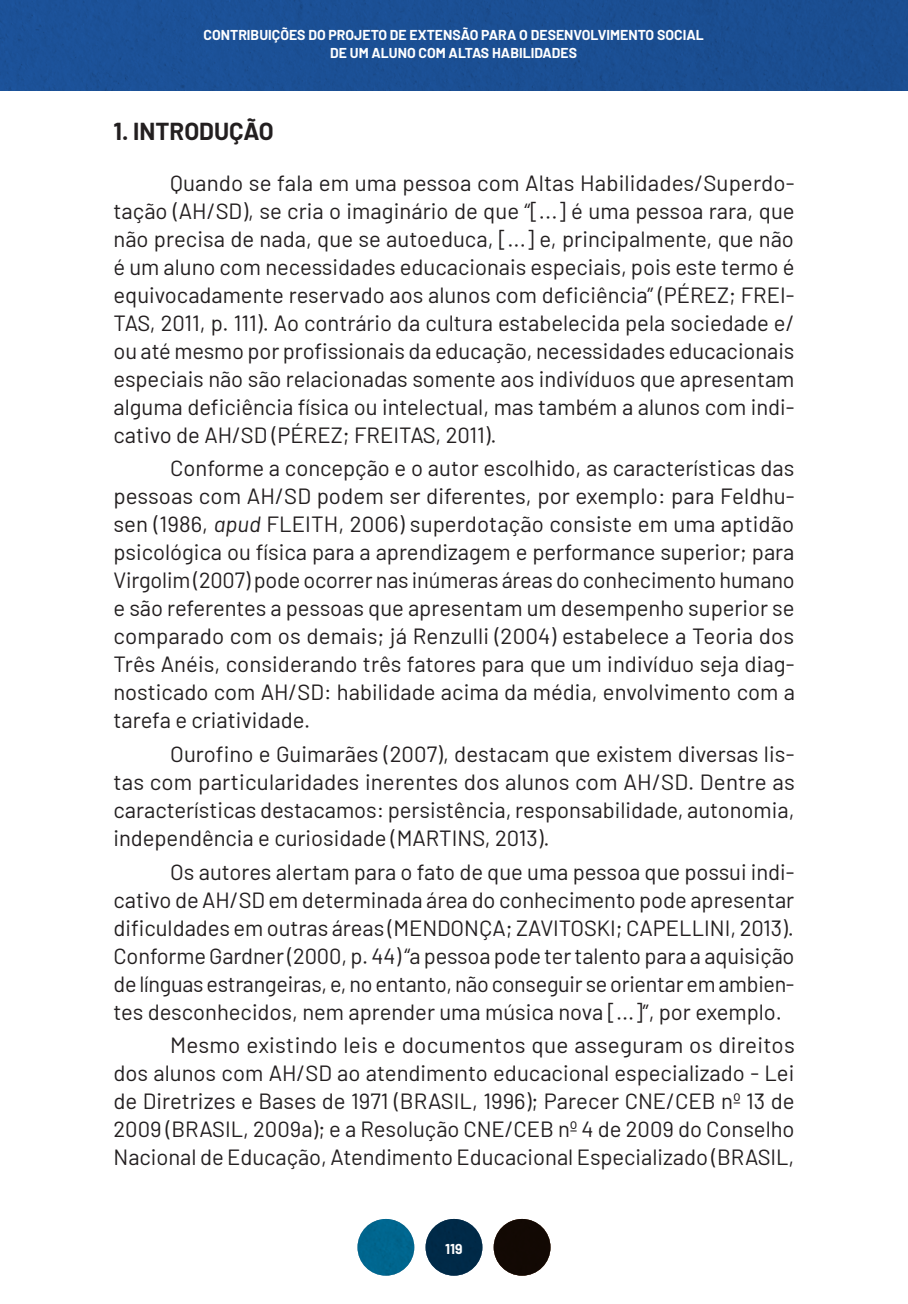
<style>
.page{position:relative;width:908px;height:1304px;background:#fff}
.page>*{position:absolute;margin:0;border:0;box-sizing:border-box;transform-origin:0 0}
.subtitulo{font:700 24px "Barlow";color:#231f20}
.textocorrido{font:22px/28px "Barlow";color:#231f20;text-align:justify}
.t1{font:700 14px/18px "Barlow";color:#fff;text-align:center}
.s1{font-style:italic}
</style>
<div class="page">
<div style="left:0;top:0;width:907px;height:91px;background:#1b4f94"></div>
<div style="left:493px;top:1219px;width:57px;height:57px;background:#120904;border-radius:50%"></div>
<div style="left:425px;top:1219px;width:57px;height:57px;background:#002a47;border-radius:50%"></div>
<div style="left:357px;top:1219px;width:57px;height:57px;background:#00668e;border-radius:50%"></div>
<p class="t1" style="left:203px;top:25px;width:501px">CONTRIBUIÇÕES DO PROJETO DE EXTENSÃO PARA O DESENVOLVIMENTO SOCIAL<br>DE UM ALUNO COM ALTAS HABILIDADES</p>
<p class="subtitulo" style="left:113px;top:114px;width:162px">1. INTRODUÇÃO</p>
<p class="textocorrido" style="left:113px;top:167px;width:682px;text-indent:57px">Quando se fala em uma pessoa com Altas Habilidades/Superdo&shy;tação (AH/SD), se cria o imaginário de que “[...] é uma pessoa rara, que não precisa de nada, que se autoeduca, [...] e, principalmente, que não é um aluno com necessidades educacionais especiais, pois este termo é equivocadamente reservado aos alunos com deficiência” (PÉREZ; FREI-TAS, 2011, p. 111). Ao contrário da cultura estabelecida pela sociedade e/ ou até mesmo por profissionais da educação, necessidades educacionais especiais não são relacionadas somente aos indivíduos que apresentam alguma deficiência física ou intelectual, mas também a alunos com indi&shy;cativo de AH/SD (PÉREZ; FREITAS, 2011).</p>
<p class="textocorrido" style="left:113px;top:453px;width:682px;text-indent:57px">Conforme a concepção e o autor escolhido, as características das pessoas com AH/SD podem ser diferentes, por exemplo: para Feldhu&shy;sen (1986, <span class="s1">apud</span> FLEITH, 2006) superdotação consiste em uma aptidão psicológica ou física para a aprendizagem e performance superior; para Virgolim (2007) pode ocorrer nas inúmeras áreas do conhecimento humano e são referentes a pessoas que apresentam um desempenho superior se comparado com os demais; já Renzulli (2004) estabelece a Teoria dos Três Anéis, considerando três fatores para que um indivíduo seja diag&shy;nosticado com AH/SD: habilidade acima da média, envolvimento com a tarefa e criatividade.</p>
<p class="textocorrido" style="left:113px;top:738px;width:682px;text-indent:57px">Ourofino e Guimarães (2007), destacam que existem diversas lis&shy;tas com particularidades inerentes dos alunos com AH/SD. Dentre as características destacamos: persistência, responsabilidade, autonomia, independência e curiosidade (MARTINS, 2013).</p>
<p class="textocorrido" style="left:113px;top:856px;width:682px;text-indent:57px">Os autores alertam para o fato de que uma pessoa que possui indi&shy;cativo de AH/SD em determinada área do conhecimento pode apresentar dificuldades em outras áreas (MENDONÇA; ZAVITOSKI; CAPELLINI, 2013).<br>Conforme Gardner (2000, p. 44) “a pessoa pode ter talento para a aquisição de línguas estrangeiras, e, no entanto, não conseguir se orientar em ambien&shy;tes desconhecidos, nem aprender uma música nova [...]”, por exemplo.</p>
<p class="textocorrido" style="left:113px;top:1030px;width:682px;text-indent:57px">Mesmo existindo leis e documentos que asseguram os direitos dos alunos com AH/SD ao atendimento educacional especializado - Lei de Diretrizes e Bases de 1971 (BRASIL, 1996); Parecer CNE/CEB nº 13 de 2009 (BRASIL, 2009a); e a Resolução CNE/CEB nº 4 de 2009 do Conselho Nacional de Educação, Atendimento Educacional Especializado (BRASIL,</p>
<p class="t1" style="left:445px;top:1239px;width:19px">119</p>
</div>
